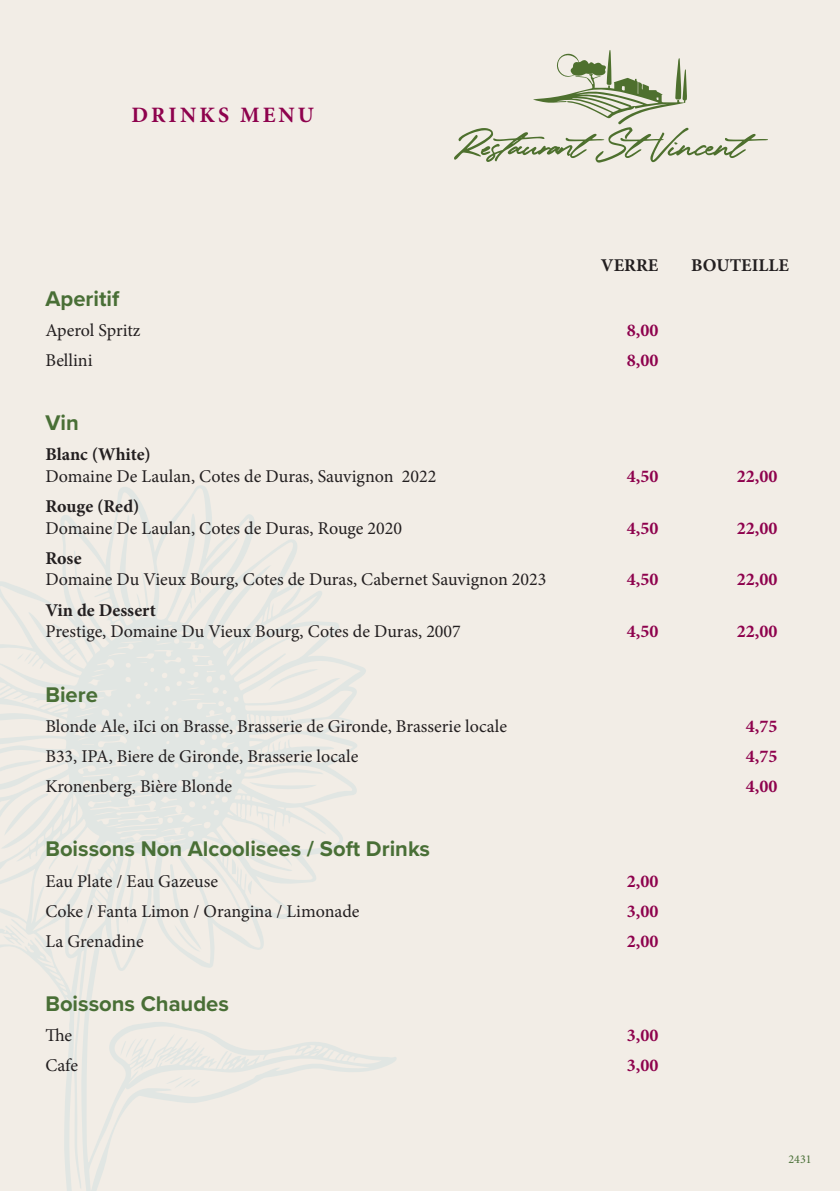
<style>
.page{position:relative;width:840px;height:1191px;background:#fff}
.page>*{position:absolute;margin:0;border:0;box-sizing:border-box;transform-origin:0 0}
.Menu_Header{font:700 22px "Proxima Nova";color:#496f36}
.t1{font:700 22px "Minion Pro";letter-spacing:.14em;color:#8e024d}
.t2{font:18px/21.6px "Minion Pro";color:#231f20}
.t3{font:700 18px "Minion Pro";color:#8e024d}
.t4{font:700 18px "Minion Pro";color:#231f20}
.t5{font:12px "Minion Pro";color:#496f36}
.s1{font-weight:700}
</style>
<div class="page">
<div style="left:0;top:0;width:839px;height:1191px;background:#f2ede6"></div>
<svg style="left:0;top:485px;width:396px;height:706px"></svg>
<svg style="left:166px;top:1076px;width:29px;height:12px"></svg>
<svg style="left:191px;top:1080px;width:9px;height:6px"></svg>
<svg style="left:170px;top:864px;width:31px;height:87px"></svg>
<svg style="left:95px;top:584px;width:10px;height:5px"></svg>
<svg style="left:0;top:759px;width:67px;height:76px"></svg>
<svg style="left:269px;top:668px;width:49px;height:22px"></svg>
<svg style="left:144px;top:1033px;width:31px;height:34px"></svg>
<svg style="left:120px;top:1038px;width:16px;height:19px"></svg>
<svg style="left:17px;top:652px;width:15px;height:10px"></svg>
<svg style="left:0;top:924px;width:28px;height:21px"></svg>
<svg style="left:127px;top:883px;width:9px;height:40px"></svg>
<svg style="left:250px;top:837px;width:42px;height:29px"></svg>
<svg style="left:249px;top:782px;width:68px;height:10px"></svg>
<svg style="left:232px;top:858px;width:5px;height:16px"></svg>
<svg style="left:246px;top:880px;width:6px;height:14px"></svg>
<svg style="left:454px;top:50px;width:313px;height:113px"></svg>
<p class="t1" style="left:131px;top:100px;width:184px">DRINKS MENU</p>
<p class="t4" style="left:600px;top:253px;width:59px">VERRE</p>
<p class="t4" style="left:690px;top:253px;width:99px">BOUTEILLE</p>
<p class="Menu_Header" style="left:45px;top:282px;width:75px">Aperitif</p>
<p class="t2" style="left:45px;top:319px;width:97px">Aperol Spritz</p>
<p class="t3" style="left:626px;top:317px;width:33px">8,00</p>
<p class="t2" style="left:45px;top:349px;width:49px">Bellini</p>
<p class="t3" style="left:626px;top:347px;width:33px">8,00</p>
<p class="Menu_Header" style="left:45px;top:406px;width:35px">Vin</p>
<p class="t2" style="left:45px;top:444px;width:392px"><span class="s1">Blanc (White)<br></span>Domaine De Laulan, Cotes de Duras, Sauvignon 2022</p>
<p class="t2" style="left:45px;top:495px;width:358px"><span class="s1">Rouge (Red)<br></span>Domaine De Laulan, Cotes de Duras, Rouge 2020</p>
<p class="t2" style="left:45px;top:547px;width:502px"><span class="s1">Rose<br></span>Domaine Du Vieux Bourg, Cotes de Duras, Cabernet Sauvignon 2023</p>
<p class="t2" style="left:45px;top:599px;width:417px"><span class="s1">Vin de Dessert<br></span>Prestige, Domaine Du Vieux Bourg, Cotes de Duras, 2007</p>
<p class="t3" style="left:626px;top:463px;width:33px">4,50</p>
<p class="t3" style="left:736px;top:463px;width:42px">22,00</p>
<p class="t3" style="left:626px;top:515px;width:33px">4,50</p>
<p class="t3" style="left:736px;top:515px;width:42px">22,00</p>
<p class="t3" style="left:626px;top:567px;width:33px">4,50</p>
<p class="t3" style="left:736px;top:567px;width:42px">22,00</p>
<p class="t3" style="left:626px;top:618px;width:33px">4,50</p>
<p class="t3" style="left:736px;top:618px;width:42px">22,00</p>
<p class="Menu_Header" style="left:45px;top:678px;width:54px">Biere</p>
<p class="t2" style="left:45px;top:715px;width:463px">Blonde Ale, iIci on Brasse, Brasserie de Gironde, Brasserie locale</p>
<p class="t3" style="left:745px;top:713px;width:33px">4,75</p>
<p class="t2" style="left:45px;top:745px;width:314px">B33, IPA, Biere de Gironde, Brasserie locale</p>
<p class="t3" style="left:745px;top:743px;width:33px">4,75</p>
<p class="t2" style="left:45px;top:775px;width:188px">Kronenberg, Bière Blonde</p>
<p class="t3" style="left:745px;top:773px;width:33px">4,00</p>
<p class="Menu_Header" style="left:45px;top:832px;width:386px">Boissons Non Alcoolisees / Soft Drinks</p>
<p class="t2" style="left:45px;top:870px;width:174px">Eau Plate / Eau Gazeuse</p>
<p class="t3" style="left:626px;top:868px;width:33px">2,00</p>
<p class="t2" style="left:45px;top:900px;width:315px">Coke / Fanta Limon / Orangina / Limonade</p>
<p class="t3" style="left:626px;top:898px;width:33px">3,00</p>
<p class="t2" style="left:45px;top:930px;width:100px">La Grenadine</p>
<p class="t3" style="left:626px;top:928px;width:33px">2,00</p>
<p class="Menu_Header" style="left:45px;top:987px;width:185px">Boissons Chaudes</p>
<p class="t2" style="left:45px;top:1025px;width:28px">The</p>
<p class="t3" style="left:626px;top:1023px;width:33px">3,00</p>
<p class="t2" style="left:45px;top:1055px;width:34px">Cafe</p>
<p class="t3" style="left:626px;top:1053px;width:33px">3,00</p>
<p class="t5" style="left:788px;top:1150px;width:25px">2431</p>
</div>
